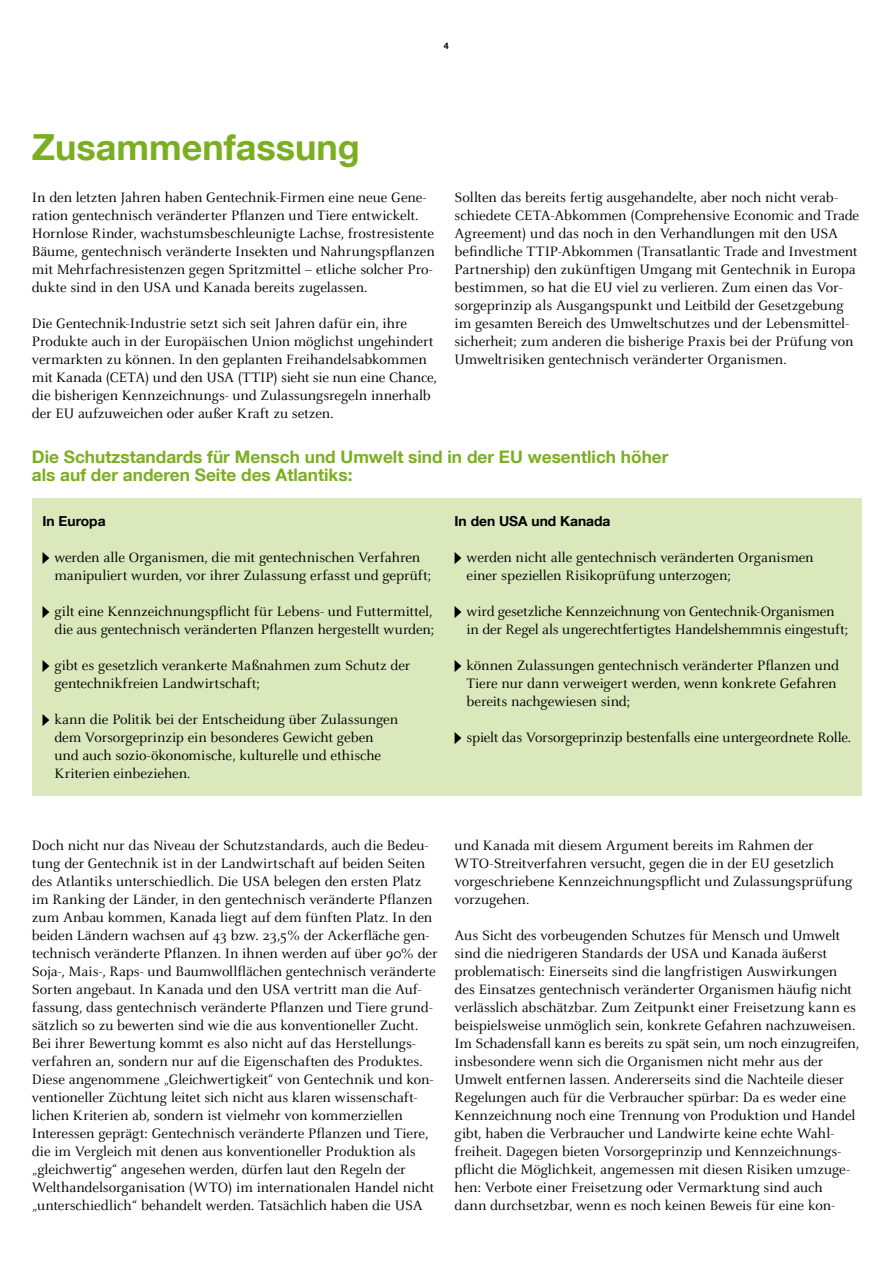
<style>
.page{position:relative;width:893px;height:1263px;background:#fff}
.page>*{position:absolute;margin:0;border:0;box-sizing:border-box;transform-origin:0 0}
.t1{font:700 36px "Helvetica Neue LT Com";color:#7baf21}
.t2{font:700 17.25px/18px "Helvetica Neue LT Com";color:#7baf21}
.t3{font:15px/18px "Celeste";letter-spacing:-.01em;color:#000}
.t4{font:700 13.8px "Helvetica Neue LT Com";color:#000}
.t5{font:700 9px "Helvetica Neue LT Com";color:#000}
</style>
<div class="page">
<div style="left:32px;top:499px;width:829px;height:297px;background:#dae8bb"></div>
<svg style="left:43px;top:552px;width:6px;height:12px"></svg>
<svg style="left:43px;top:606px;width:6px;height:12px"></svg>
<svg style="left:43px;top:660px;width:6px;height:12px"></svg>
<svg style="left:43px;top:714px;width:6px;height:12px"></svg>
<svg style="left:455px;top:552px;width:6px;height:12px"></svg>
<svg style="left:455px;top:606px;width:6px;height:12px"></svg>
<svg style="left:455px;top:660px;width:6px;height:12px"></svg>
<svg style="left:455px;top:732px;width:6px;height:12px"></svg>
<h1 class="t1" style="left:32px;top:124px;width:329px">Zusammenfassung</h1>
<p class="t5" style="left:444px;top:40px;width:7px">4</p>
<p class="t3" style="left:32px;top:189px;width:404px">In den letzten Jahren haben Gentechnik-Firmen eine neue Gene&shy;ration gentechnisch veränderter Pflanzen und Tiere entwickelt.<br>Hornlose Rinder, wachstumsbeschleunigte Lachse, frostresistente Bäume, gentechnisch veränderte Insekten und Nahrungspflanzen mit Mehrfachresistenzen gegen Spritzmittel – etliche solcher Pro&shy;dukte sind in den USA und Kanada bereits zugelassen.</p>
<p class="t3" style="left:32px;top:315px;width:407px">Die Gentechnik-Industrie setzt sich seit Jahren dafür ein, ihre Produkte auch in der Europäischen Union möglichst ungehindert vermarkten zu können. In den geplanten Freihandelsabkommen mit Kanada (CETA) und den USA (TTIP) sieht sie nun eine Chance, die bisherigen Kennzeichnungs- und Zulassungsregeln innerhalb der EU aufzuweichen oder außer Kraft zu setzen.</p>
<p class="t3" style="left:455px;top:189px;width:406px">Sollten das bereits fertig ausgehandelte, aber noch nicht verab&shy;schiedete CETA-Abkommen (Comprehensive Economic and Trade Agreement) und das noch in den Verhandlungen mit den USA befindliche TTIP-Abkommen (Transatlantic Trade and Investment Partnership) den zukünftigen Umgang mit Gentechnik in Europa bestimmen, so hat die EU viel zu verlieren. Zum einen das Vor&shy;sorgeprinzip als Ausgangspunkt und Leitbild der Gesetzgebung im gesamten Bereich des Umweltschutzes und der Lebensmittel&shy;sicherheit; zum anderen die bisherige Praxis bei der Prüfung von Umweltrisiken gentechnisch veränderter Organismen.</p>
<p class="t2" style="left:32px;top:447px;width:638px">Die Schutzstandards für Mensch und Umwelt sind in der EU wesentlich höher als auf der anderen Seite des Atlantiks:</p>
<p class="t4" style="left:43px;top:512px;width:65px">In Europa</p>
<p class="t3" style="left:54px;top:549px;width:379px">werden alle Organismen, die mit gentechnischen Verfahren manipuliert wurden, vor ihrer Zulassung erfasst und geprüft;</p>
<p class="t3" style="left:54px;top:603px;width:381px">gilt eine Kennzeichnungspflicht für Lebens- und Futtermittel, die aus gentechnisch veränderten Pflanzen hergestellt wurden;</p>
<p class="t3" style="left:54px;top:657px;width:357px">gibt es gesetzlich verankerte Maßnahmen zum Schutz der gentechnikfreien Landwirtschaft;</p>
<p class="t3" style="left:54px;top:711px;width:345px">kann die Politik bei der Entscheidung über Zulassungen dem Vorsorgeprinzip ein besonderes Gewicht geben und auch sozio-ökonomische, kulturelle und ethische Kriterien einbeziehen.</p>
<p class="t4" style="left:455px;top:512px;width:157px">In den USA und Kanada</p>
<p class="t3" style="left:467px;top:549px;width:349px">werden nicht alle gentechnisch veränderten Organismen einer speziellen Risikoprüfung unterzogen;</p>
<p class="t3" style="left:467px;top:603px;width:383px">wird gesetzliche Kennzeichnung von Gentechnik-Organismen in der Regel als ungerechtfertigtes Handelshemmnis eingestuft;</p>
<p class="t3" style="left:467px;top:657px;width:374px">können Zulassungen gentechnisch veränderter Pflanzen und<br>Tiere nur dann verweigert werden, wenn konkrete Gefahren bereits nachgewiesen sind;</p>
<p class="t3" style="left:467px;top:729px;width:386px">spielt das Vorsorgeprinzip bestenfalls eine untergeordnete Rolle.</p>
<p class="t3" style="left:32px;top:837px;width:407px">Doch nicht nur das Niveau der Schutzstandards, auch die Bedeu&shy;tung der Gentechnik ist in der Landwirtschaft auf beiden Seiten des Atlantiks unterschiedlich. Die USA belegen den ersten Platz im Ranking der Länder, in den gentechnisch veränderte Pflanzen zum Anbau kommen, Kanada liegt auf dem fünften Platz. In den beiden Ländern wachsen auf 43 bzw. 23,5% der Ackerfläche gen&shy;technisch veränderte Pflanzen. In ihnen werden auf über 90% der Soja-, Mais-, Raps- und Baumwollflächen gentechnisch veränderte Sorten angebaut. In Kanada und den USA vertritt man die Auf&shy;fassung, dass gentechnisch veränderte Pflanzen und Tiere grund&shy;sätzlich so zu bewerten sind wie die aus konventioneller Zucht.<br>Bei ihrer Bewertung kommt es also nicht auf das Herstellungs&shy;verfahren an, sondern nur auf die Eigenschaften des Produktes.<br>Diese angenommene „Gleichwertigkeit“ von Gentechnik und kon&shy;ventioneller Züchtung leitet sich nicht aus klaren wissenschaft&shy;lichen Kriterien ab, sondern ist vielmehr von kommerziellen Interessen geprägt: Gentechnisch veränderte Pflanzen und Tiere, die im Vergleich mit denen aus konventioneller Produktion als „gleichwertig“ angesehen werden, dürfen laut den Regeln der Welthandelsorganisation (WTO) im internationalen Handel nicht „unterschiedlich“ behandelt werden. Tatsächlich haben die USA</p>
<p class="t3" style="left:455px;top:837px;width:399px">und Kanada mit diesem Argument bereits im Rahmen der WTO-Streitverfahren versucht, gegen die in der EU gesetzlich vorgeschriebene Kennzeichnungspflicht und Zulassungsprüfung vorzugehen.</p>
<p class="t3" style="left:455px;top:927px;width:406px">Aus Sicht des vorbeugenden Schutzes für Mensch und Umwelt sind die niedrigeren Standards der USA und Kanada äußerst problematisch: Einerseits sind die langfristigen Auswirkungen des Einsatzes gentechnisch veränderter Organismen häufig nicht verlässlich abschätzbar. Zum Zeitpunkt einer Freisetzung kann es beispielsweise unmöglich sein, konkrete Gefahren nachzuweisen.<br>Im Schadensfall kann es bereits zu spät sein, um noch einzugreifen, insbesondere wenn sich die Organismen nicht mehr aus der Umwelt entfernen lassen. Andererseits sind die Nachteile dieser Regelungen auch für die Verbraucher spürbar: Da es weder eine Kennzeichnung noch eine Trennung von Produktion und Handel gibt, haben die Verbraucher und Landwirte keine echte Wahl&shy;freiheit. Dagegen bieten Vorsorgeprinzip und Kennzeichnungs&shy;pflicht die Möglichkeit, angemessen mit diesen Risiken umzuge&shy;hen: Verbote einer Freisetzung oder Vermarktung sind auch<br>dann durchsetzbar, wenn es noch keinen Beweis für eine kon-</p>
</div>
